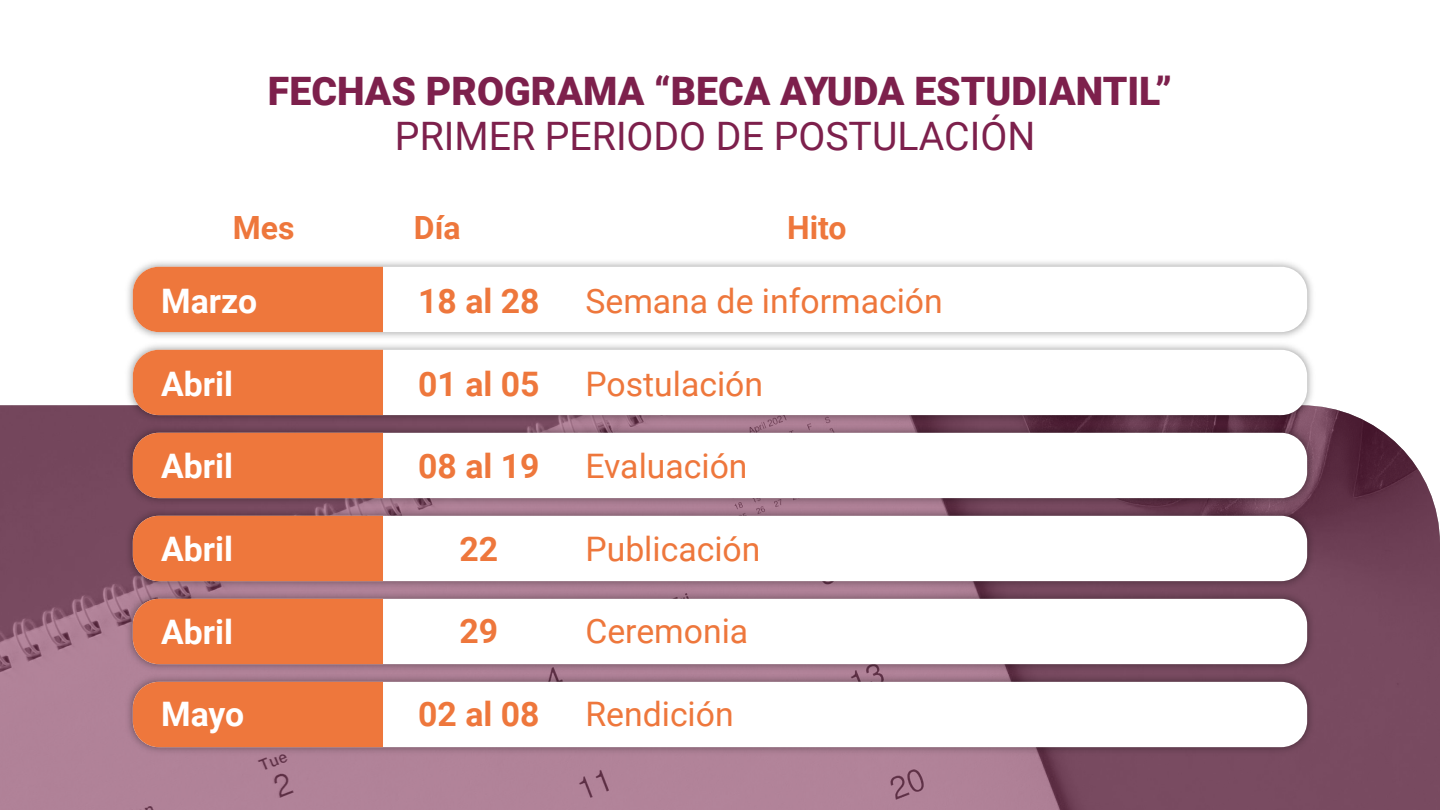
<style>
.page{position:relative;width:1440px;height:810px;background:#fff}
.page>*{position:absolute;margin:0;border:0;box-sizing:border-box;transform-origin:0 0}
.t1{font:900 39.22px "Roboto";color:#7d204c}
.t2{font:39.22px "Roboto";color:#7d204c}
.t3{font:33.75px "Roboto";color:#ee773c}
.t4{font:700 33.75px "Roboto";color:#fff}
.t5{font:700 33.75px "Roboto";color:#ee773c}
.t6{font:700 31.95px "Roboto";color:#ee773c}
</style>
<div class="page">
<svg style="left:0;top:405px;width:1440px;height:405px;background:#916479"></svg>
<img style="left:128px;top:262px;width:1184px;height:76px">
<div style="left:133px;top:267px;width:1174px;height:65px;background:#fff;border-radius:26px"></div>
<img style="left:122px;top:345px;width:1196px;height:77px">
<div style="left:133px;top:350px;width:1174px;height:65px;background:#fff;border-radius:26px"></div>
<img style="left:122px;top:422px;width:1196px;height:82px">
<div style="left:133px;top:433px;width:1174px;height:65px;background:#fff;border-radius:26px"></div>
<img style="left:122px;top:504px;width:1196px;height:83px">
<div style="left:133px;top:516px;width:1174px;height:65px;background:#fff;border-radius:26px"></div>
<img style="left:122px;top:587px;width:1196px;height:83px">
<div style="left:133px;top:599px;width:1174px;height:65px;background:#fff;border-radius:26px"></div>
<img style="left:122px;top:670px;width:1196px;height:89px">
<div style="left:133px;top:682px;width:1174px;height:65px;background:#fff;border-radius:26px"></div>
<div style="left:133px;top:267px;width:250px;height:65px;background:#ee773c"></div>
<div style="left:133px;top:350px;width:250px;height:65px;background:#ee773c"></div>
<div style="left:133px;top:433px;width:250px;height:65px;background:#ee773c"></div>
<div style="left:133px;top:516px;width:250px;height:65px;background:#ee773c"></div>
<div style="left:133px;top:599px;width:250px;height:65px;background:#ee773c"></div>
<div style="left:133px;top:682px;width:250px;height:65px;background:#ee773c"></div>
<p class="t1" style="left:268px;top:63px;width:905px">FECHAS PROGRAMA “BECA AYUDA ESTUDIANTIL”</p>
<p class="t2" style="left:395px;top:109px;width:642px">PRIMER PERIODO DE POSTULACIÓN</p>
<p class="t6" style="left:233px;top:205px;width:63px">Mes</p>
<p class="t6" style="left:414px;top:205px;width:48px">Día</p>
<p class="t6" style="left:787px;top:205px;width:61px">Hito</p>
<p class="t4" style="left:161px;top:277px;width:97px">Marzo</p>
<p class="t5" style="left:418px;top:277px;width:123px">18 al 28</p>
<p class="t3" style="left:585px;top:277px;width:359px">Semana de información</p>
<p class="t4" style="left:161px;top:360px;width:73px">Abril</p>
<p class="t5" style="left:418px;top:360px;width:123px">01 al 05</p>
<p class="t3" style="left:585px;top:360px;width:179px">Postulación</p>
<p class="t4" style="left:161px;top:443px;width:73px">Abril</p>
<p class="t5" style="left:418px;top:443px;width:123px">08 al 19</p>
<p class="t3" style="left:585px;top:443px;width:164px">Evaluación</p>
<p class="t4" style="left:161px;top:525px;width:73px">Abril</p>
<p class="t5" style="left:460px;top:525px;width:40px">22</p>
<p class="t3" style="left:585px;top:525px;width:177px">Publicación</p>
<p class="t4" style="left:161px;top:608px;width:73px">Abril</p>
<p class="t5" style="left:460px;top:608px;width:40px">29</p>
<p class="t3" style="left:585px;top:608px;width:164px">Ceremonia</p>
<p class="t4" style="left:161px;top:690px;width:85px">Mayo</p>
<p class="t5" style="left:418px;top:690px;width:123px">02 al 08</p>
<p class="t3" style="left:585px;top:690px;width:150px">Rendición</p>
</div>
